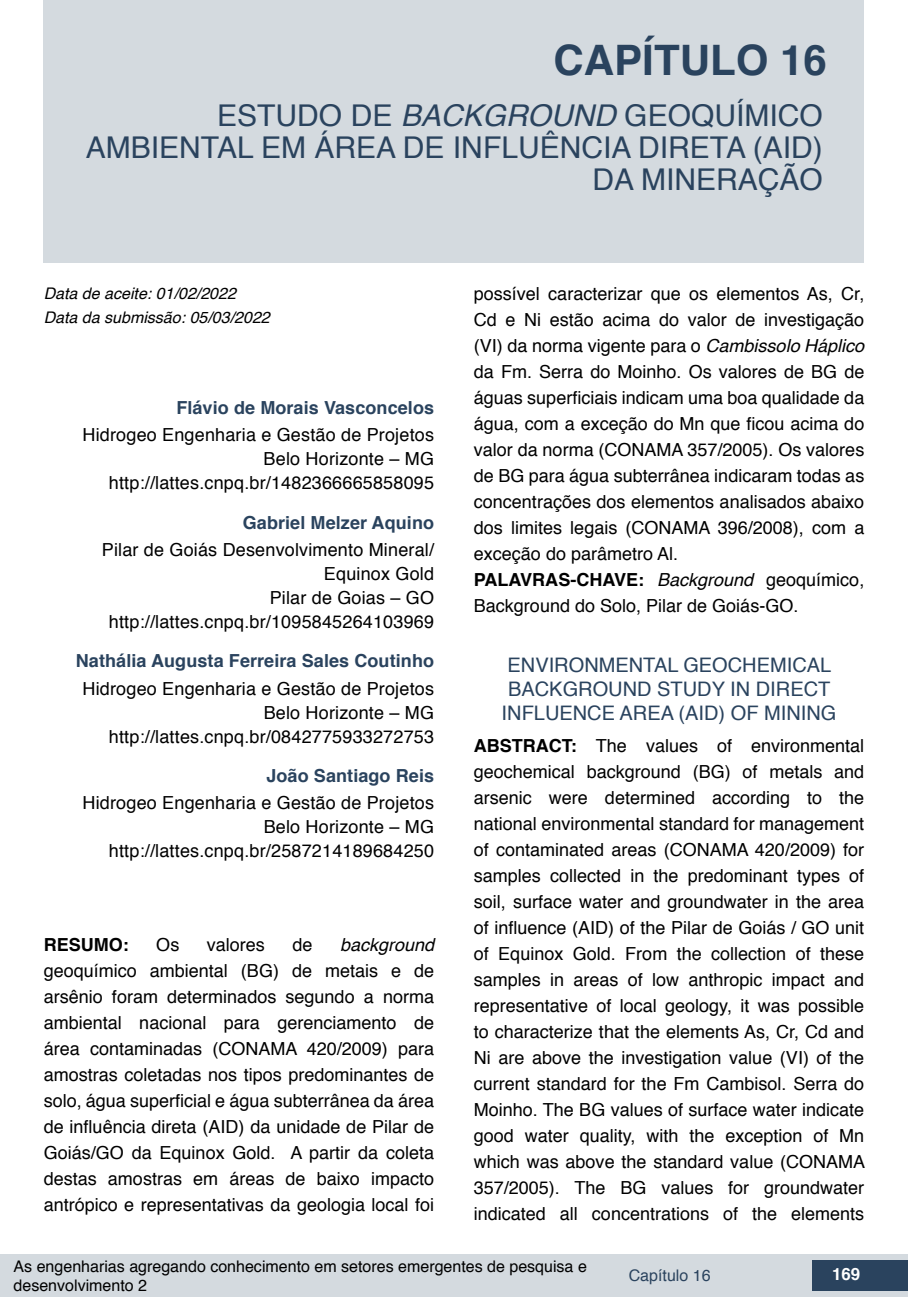
<style>
.page{position:relative;width:908px;height:1304px;background:#fff}
.page>*{position:absolute;margin:0;border:0;box-sizing:border-box;transform-origin:0 0}
.capítulos{font:700 42px "Helvetica";color:#2a435e}
.nome_artigos{font:30px/32px "Helvetica";color:#2a435e;text-align:right}
.título_Inglês{font:20px/24px "Helvetica";color:#2a435e;text-align:center}
.Resumos_e_PC_TXT{font:18px/26px "Helvetica";color:#000;text-align:justify}
.info_autores{font:18px/24px "Helvetica";letter-spacing:.01em;color:#000;text-align:right}
.nome_autores{font:700 18px "Helvetica";letter-spacing:.005em;color:#2a435e}
.Resumos_e_PC_TXT-2{font:700 18px "Helvetica";color:#000}
.t1{font:700 16.8px "Helvetica";color:#fff}
.t2{font:16px/18.2px "Helvetica";color:#000}
.data{font:italic 16px "Helvetica";color:#000}
.t3{font:16px "Helvetica";color:#2a435e}
.s1{font-style:italic}
.s2{font-weight:700}
</style>
<div class="page">
<div style="left:0;top:1254px;width:906px;height:43px;background:#d4dadf"></div>
<div style="left:812px;top:1261px;width:95px;height:30px;background:#2a435e"></div>
<div style="left:44px;top:0;width:819px;height:263px;background:#d4dadf"></div>
<p class="capítulos" style="left:553px;top:26px;width:275px">CAPÍTULO 16</p>
<p class="nome_artigos" style="left:86px;top:101px;width:738px">ESTUDO DE <span class="s1">BACKGROUND</span> GEOQUÍMICO<br>AMBIENTAL EM ÁREA DE INFLUÊNCIA DIRETA (AID)<br>DA MINERAÇÃO</p>
<p class="data" style="left:44px;top:280px;width:194px">Data de aceite: 01/02/2022</p>
<p class="data" style="left:44px;top:304px;width:227px">Data da submissão: 05/03/2022</p>
<p class="nome_autores" style="left:176px;top:393px;width:259px">Flávio de Morais Vasconcelos</p>
<p class="info_autores" style="left:82px;top:424px;width:353px">Hidrogeo Engenharia e Gestão de Projetos</p>
<p class="info_autores" style="left:263px;top:447px;width:172px">Belo Horizonte – MG</p>
<p class="info_autores" style="left:109px;top:471px;width:326px">http://lattes.cnpq.br/1482366665858095</p>
<p class="nome_autores" style="left:243px;top:508px;width:193px">Gabriel Melzer Aquino</p>
<p class="info_autores" style="left:102px;top:538px;width:333px">Pilar de Goiás Desenvolvimento Mineral/<br>Equinox Gold</p>
<p class="info_autores" style="left:269px;top:586px;width:166px">Pilar de Goias – GO</p>
<p class="info_autores" style="left:109px;top:610px;width:326px">http://lattes.cnpq.br/1095845264103969</p>
<p class="nome_autores" style="left:76px;top:646px;width:359px">Nathália Augusta Ferreira Sales Coutinho</p>
<p class="info_autores" style="left:82px;top:677px;width:353px">Hidrogeo Engenharia e Gestão de Projetos</p>
<p class="info_autores" style="left:263px;top:701px;width:172px">Belo Horizonte – MG</p>
<p class="info_autores" style="left:109px;top:725px;width:326px">http://lattes.cnpq.br/0842775933272753</p>
<p class="nome_autores" style="left:266px;top:761px;width:169px">João Santiago Reis</p>
<p class="info_autores" style="left:82px;top:791px;width:353px">Hidrogeo Engenharia e Gestão de Projetos</p>
<p class="info_autores" style="left:263px;top:815px;width:172px">Belo Horizonte – MG</p>
<p class="info_autores" style="left:109px;top:839px;width:326px">http://lattes.cnpq.br/2587214189684250</p>
<p class="Resumos_e_PC_TXT-2" style="left:44px;top:930px;width:86px">RESUMO:</p>
<p class="Resumos_e_PC_TXT" style="left:156px;top:932px;width:25px">Os</p>
<p class="Resumos_e_PC_TXT" style="left:207px;top:932px;width:60px">valores</p>
<p class="Resumos_e_PC_TXT" style="left:292px;top:932px;width:22px">de</p>
<p class="Resumos_e_PC_TXT" style="left:44px;top:932px;width:392px;text-indent:296px"><span class="s1">background </span>geoquímico ambiental (BG) de metais e de arsênio foram determinados segundo a norma ambiental nacional para gerenciamento de área contaminadas (CONAMA 420/2009) para amostras coletadas nos tipos predominantes de solo, água superficial e água subterrânea da área de influência direta (AID) da unidade de Pilar de Goiás/GO da Equinox Gold. A partir da coleta destas amostras em áreas de baixo impacto antrópico e representativas da geologia local foi</p>
<p class="Resumos_e_PC_TXT" style="left:473px;top:281px;width:392px">possível caracterizar que os elementos As, Cr, Cd e Ni estão acima do valor de investigação (VI) da norma vigente para o <span class="s1">Cambissolo Háplico </span>da Fm. Serra do Moinho. Os valores de BG de águas superficiais indicam uma boa qualidade da água, com a exceção do Mn que ficou acima do valor da norma (CONAMA 357/2005). Os valores de BG para água subterrânea indicaram todas as concentrações dos elementos analisados abaixo dos limites legais (CONAMA 396/2008), com a exceção do parâmetro Al.</p>
<p class="Resumos_e_PC_TXT" style="left:473px;top:567px;width:392px"><span class="s2">PALAVRAS-CHAVE:</span> <span class="s1">Background</span> geoquímico,<br>Background do Solo, Pilar de Goiás-GO.</p>
<p class="título_Inglês" style="left:501px;top:654px;width:336px">ENVIRONMENTAL GEOCHEMICAL<br>BACKGROUND STUDY IN DIRECT<br>INFLUENCE AREA (AID) OF MINING</p>
<p class="Resumos_e_PC_TXT" style="left:473px;top:733px;width:393px"><span class="s2">ABSTRACT:</span> The values of environmental geochemical background (BG) of metals and arsenic were determined according to the national environmental standard for management of contaminated areas (CONAMA 420/2009) for samples collected in the predominant types of soil, surface water and groundwater in the area of influence (AID) of the Pilar de Goiás / GO unit of Equinox Gold. From the collection of these samples in areas of low anthropic impact and representative of local geology, it was possible to characterize that the elements As, Cr, Cd and Ni are above the investigation value (VI) of the current standard for the Fm Cambisol. Serra do Moinho. The BG values of surface water indicate good water quality, with the exception of Mn which was above the standard value (CONAMA 357/2005). The BG values for groundwater indicated all concentrations of the elements</p>
<p class="t2" style="left:14px;top:1258px;width:574px">As engenharias agregando conhecimento em setores emergentes de pesquisa e desenvolvimento 2</p>
<p class="t3" style="left:628px;top:1263px;width:83px">Capítulo 16</p>
<p class="t1" style="left:831px;top:1261px;width:30px">169</p>
</div>
